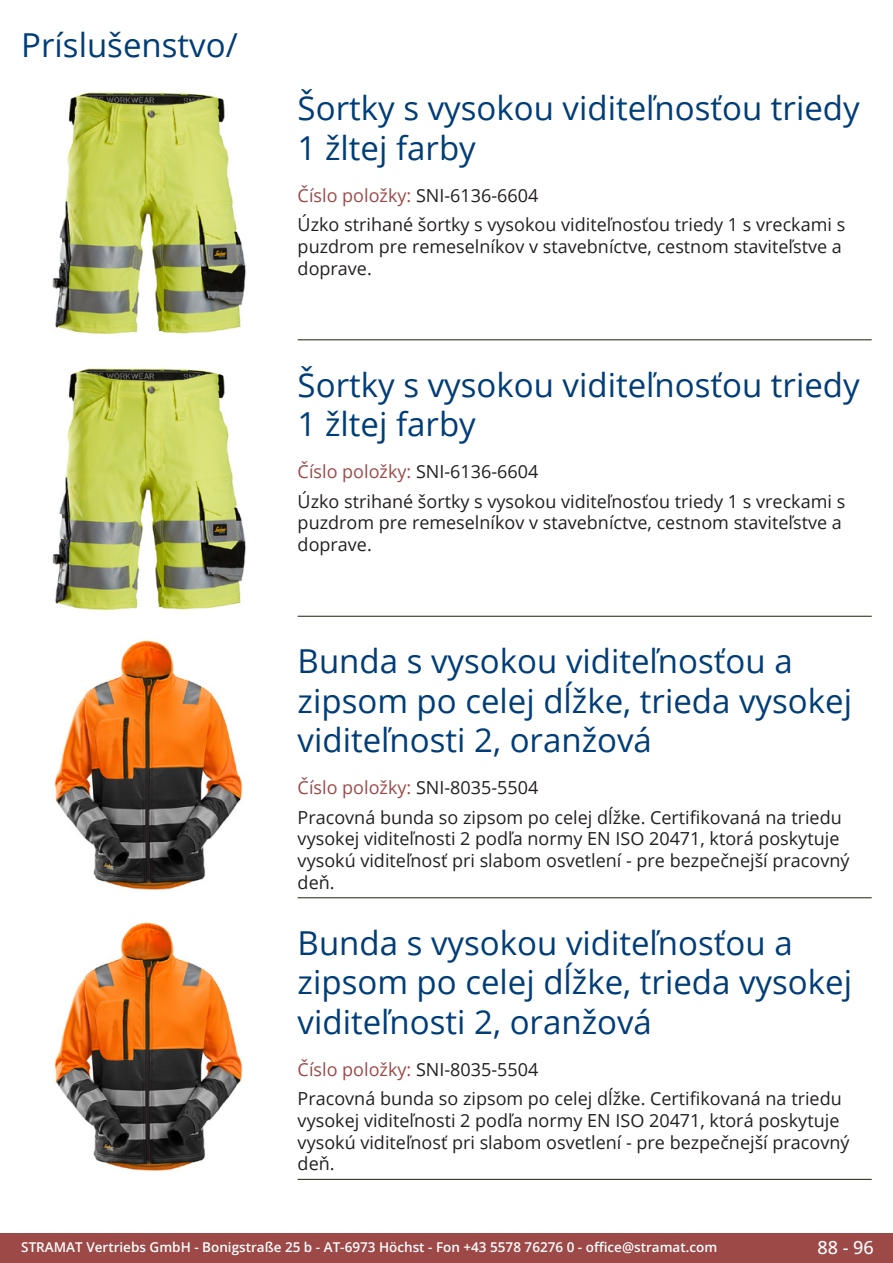
<style>
.page{position:relative;width:893px;height:1263px;background:#fff}
.page>*{position:absolute;margin:0;border:0;box-sizing:border-box;transform-origin:0 0}
.Produkttitel{font:33px/39.6px "Open Sans";color:#003d78}
.RastTitel{font:33px "Open Sans";color:#003d78}
.Beschreibung_Text{font:18px/21.6px "Open Sans";color:#231f20}
.TechDaten_Überschrif{font:18px "Open Sans";color:#9c4948}
.t1{font:500 18px "Open Sans";color:#fff}
.t2{font:600 13.5px "Open Sans";color:#fff}
.s1{color:#231f20}
</style>
<div class="page">
<div style="left:0;top:1233px;width:893px;height:30px;background:#9c4948"></div>
<hr style="left:298px;top:340px;width:574px;height:1px;background:#201d08">
<hr style="left:298px;top:616px;width:574px;height:1px;background:#201d08">
<hr style="left:298px;top:897px;width:574px;height:1px;background:#201d08">
<hr style="left:298px;top:1179px;width:574px;height:1px;background:#201d08">
<img style="left:52px;top:92px;width:194px;height:242px">
<img style="left:52px;top:368px;width:194px;height:242px">
<img style="left:55px;top:640px;width:188px;height:250px">
<img style="left:55px;top:922px;width:188px;height:249px">
<p class="RastTitel" style="left:21px;top:22px;width:218px">Príslušenstvo/</p>
<p class="Produkttitel" style="left:298px;top:88px;width:564px">Šortky s vysokou viditeľnosťou triedy<br>1 žltej farby</p>
<p class="TechDaten_Überschrif" style="left:298px;top:183px;width:242px">Číslo položky: <span class="s1">SNI-6136-6604</span></p>
<p class="Beschreibung_Text" style="left:298px;top:214px;width:549px">Úzko strihané šortky s vysokou viditeľnosťou triedy 1 s vreckami s puzdrom pre remeselníkov v stavebníctve, cestnom staviteľstve a doprave.</p>
<p class="Produkttitel" style="left:298px;top:364px;width:564px">Šortky s vysokou viditeľnosťou triedy<br>1 žltej farby</p>
<p class="TechDaten_Überschrif" style="left:298px;top:459px;width:242px">Číslo položky: <span class="s1">SNI-6136-6604</span></p>
<p class="Beschreibung_Text" style="left:298px;top:490px;width:549px">Úzko strihané šortky s vysokou viditeľnosťou triedy 1 s vreckami s puzdrom pre remeselníkov v stavebníctve, cestnom staviteľstve a doprave.</p>
<p class="Produkttitel" style="left:298px;top:640px;width:556px">Bunda s vysokou viditeľnosťou a zipsom po celej dĺžke, trieda vysokej viditeľnosti 2, oranžová</p>
<p class="TechDaten_Überschrif" style="left:298px;top:775px;width:242px">Číslo položky: <span class="s1">SNI-8035-5504</span></p>
<p class="Beschreibung_Text" style="left:298px;top:806px;width:553px">Pracovná bunda so zipsom po celej dĺžke. Certifikovaná na triedu vysokej viditeľnosti 2 podľa normy EN ISO 20471, ktorá poskytuje vysokú viditeľnosť pri slabom osvetlení - pre bezpečnejší pracovný deň.</p>
<p class="Produkttitel" style="left:298px;top:922px;width:556px">Bunda s vysokou viditeľnosťou a zipsom po celej dĺžke, trieda vysokej viditeľnosti 2, oranžová</p>
<p class="TechDaten_Überschrif" style="left:298px;top:1057px;width:242px">Číslo položky: <span class="s1">SNI-8035-5504</span></p>
<p class="Beschreibung_Text" style="left:298px;top:1087px;width:553px">Pracovná bunda so zipsom po celej dĺžke. Certifikovaná na triedu vysokej viditeľnosti 2 podľa normy EN ISO 20471, ktorá poskytuje vysokú viditeľnosť pri slabom osvetlení - pre bezpečnejší pracovný deň.</p>
<p class="t2" style="left:21px;top:1238px;width:698px">STRAMAT Vertriebs GmbH - Bonigstraße 25 b - AT-6973 Höchst - Fon +43 5578 76276 0 - office@stramat.com</p>
<p class="t1" style="left:817px;top:1234px;width:58px">88 - 96</p>
</div>
